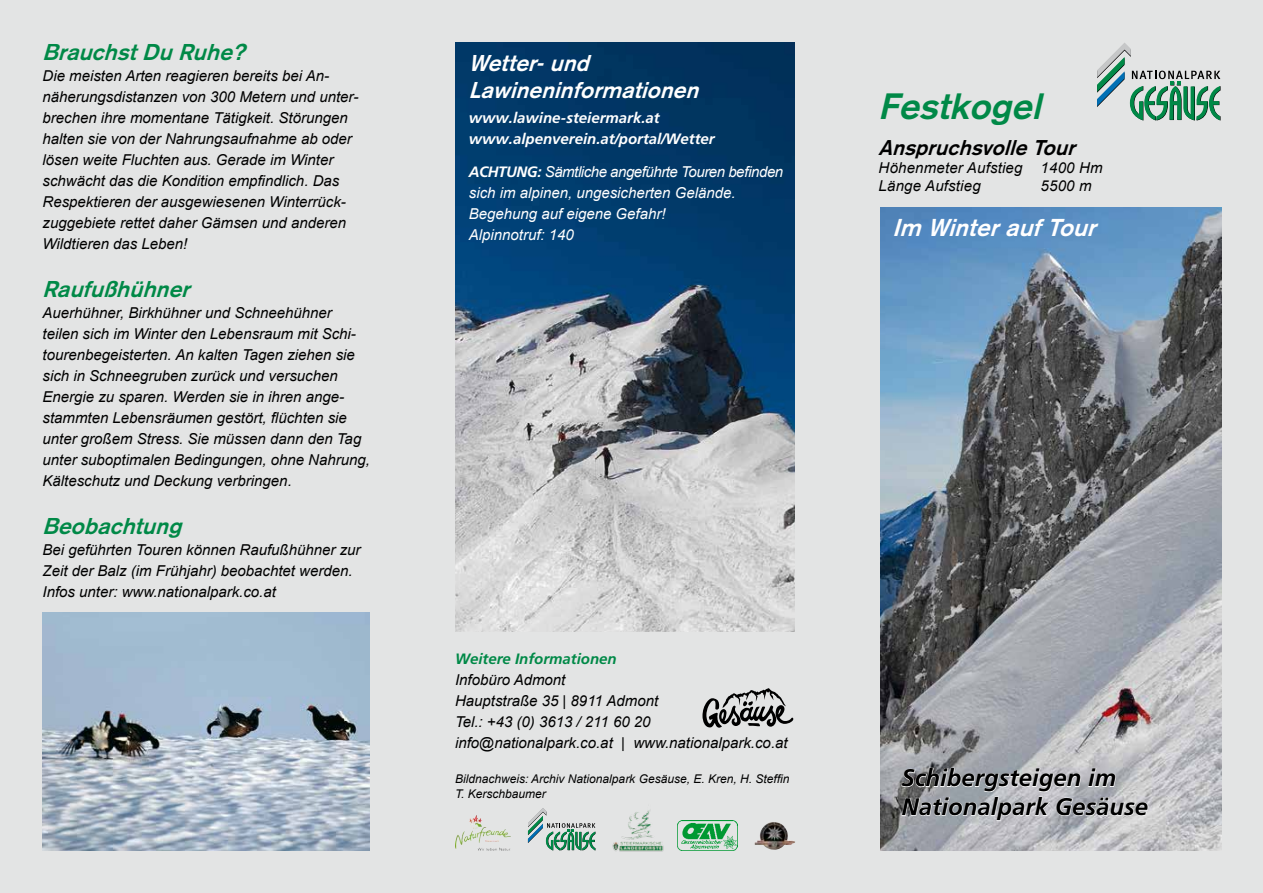
<style>
.page{position:relative;width:1263px;height:893px;background:#e3e4e4}
.page>*{position:absolute;margin:0;border:0;box-sizing:border-box;transform-origin:0 0}
.t1{font:italic 700 36px "Akzidenz Grotesk";color:#008947}
.t2{font:italic 700 24px/28.8px "Frutiger CE";color:#000}
.t3{font:italic 700 24px "Akzidenz Grotesk";color:#fff}
.t4{font:italic 700 22.5px "Akzidenz Grotesk";color:#008947}
.t5{font:italic 700 22.5px/27px "Akzidenz Grotesk";color:#fff}
.t6{font:italic 700 21px "Akzidenz Grotesk";color:#000}
.t7{font:italic 15px/21px "Arial";color:#000}
.t8{font:italic 15px/21px "Arial";color:#fff}
.t9{font:italic 700 15px/21px "Frutiger CE";color:#fff}
.t10{font:italic 700 15px "Frutiger CE";color:#008947}
.t11{font:italic 12px/14.4px "Arial";color:#000}
.s1{font-family:"Frutiger CE";font-weight:700}
</style>
<div class="page">
<img style="left:880px;top:207px;width:341px;height:643px">
<svg style="left:1097px;top:43px;width:123px;height:78px"></svg>
<svg style="left:901px;top:768px;width:247px;height:53px"></svg>
<svg style="left:528px;top:808px;width:67px;height:42px"></svg>
<img style="left:754px;top:822px;width:41px;height:28px">
<img style="left:494px;top:829px;width:14px;height:7px">
<img style="left:677px;top:820px;width:60px;height:30px">
<img style="left:612px;top:810px;width:52px;height:42px">
<img style="left:455px;top:43px;width:339px;height:588px">
<img style="left:43px;top:612px;width:327px;height:238px">
<svg style="left:702px;top:688px;width:91px;height:40px"></svg>
<h3 class="t4" style="left:43px;top:39px;width:211px">BrauchstDuRuhe?</h3>
<p class="t7" style="left:43px;top:65px;width:317px">Die meisten Arten reagieren bereits bei An&shy;näherungsdistanzen von 300 Metern und unter&shy;brechen ihre momentane Tätigkeit. Störungen halten sie von der Nahrungsaufnahme ab oder lösen weite Fluchten aus. Gerade im Winter schwächt das die Kondition empfindlich. Das Respektieren der ausgewiesenen Winterrück&shy;zuggebiete rettet daher Gämsen und anderen Wildtieren das Leben!</p>
<h3 class="t4" style="left:43px;top:276px;width:156px">Raufußhühner</h3>
<p class="t7" style="left:43px;top:302px;width:329px">Auerhühner, Birkhühner und Schneehühner teilen sich im Winter den Lebensraum mit Schi&shy;tourenbegeisterten. An kalten Tagen ziehen sie sich in Schneegruben zurück und versuchen Energie zu sparen. Werden sie in ihren ange&shy;stammten Lebensräumen gestört, flüchten sie unter großem Stress. Sie müssen dann den Tag unter suboptimalen Bedingungen, ohne Nahrung, Kälteschutz und Deckung verbringen.</p>
<h3 class="t4" style="left:43px;top:513px;width:147px">Beobachtung</h3>
<p class="t7" style="left:43px;top:539px;width:319px">Bei geführten Touren können Raufußhühner zur<br>Zeit der Balz (im Frühjahr) beobachtet werden.<br>Infos unter: www.nationalpark.co.at</p>
<h3 class="t5" style="left:469px;top:49px;width:238px">Wetter-und<br>Lawineninformationen</h3>
<p class="t9" style="left:469px;top:107px;width:247px">www.lawine-steiermark.at www.alpenverein.at/portal/Wetter</p>
<p class="t8" style="left:469px;top:162px;width:316px"><span class="s1">ACHTUNG:</span> Sämtliche angeführte Touren befinden sich im alpinen, ungesicherten Gelände.<br>Begehung auf eigene Gefahr!<br>Alpinnotruf: 140</p>
<p class="t10" style="left:455px;top:650px;width:163px">Weitere Informationen</p>
<p class="t7" style="left:455px;top:669px;width:334px">Infobüro Admont<br>Hauptstraße 35 | 8911 Admont<br>Tel.: +43 (0) 3613 / 211 60 20 info@nationalpark.co.at | www.nationalpark.co.at</p>
<p class="t11" style="left:455px;top:772px;width:336px">Bildnachweis: Archiv Nationalpark Gesäuse, E. Kren, H. Steffin<br>T. Kerschbaumer</p>
<h1 class="t1" style="left:879px;top:85px;width:173px">Festkogel</h1>
<h3 class="t6" style="left:879px;top:135px;width:205px">AnspruchsvolleTour</h3>
<p class="t7" style="left:879px;top:159px;width:226px;line-height:18px">Höhenmeter Aufstieg 1400 Hm<br>Länge Aufstieg</p>
<p class="t7" style="left:1041px;top:175px;width:52px">5500 m</p>
<h2 class="t3" style="left:892px;top:214px;width:212px">Im WinteraufTour</h2>
<h2 class="t2" style="left:901px;top:763px;width:248px">Schibergsteigen im<br>Nationalpark Gesäuse</h2>
</div>
